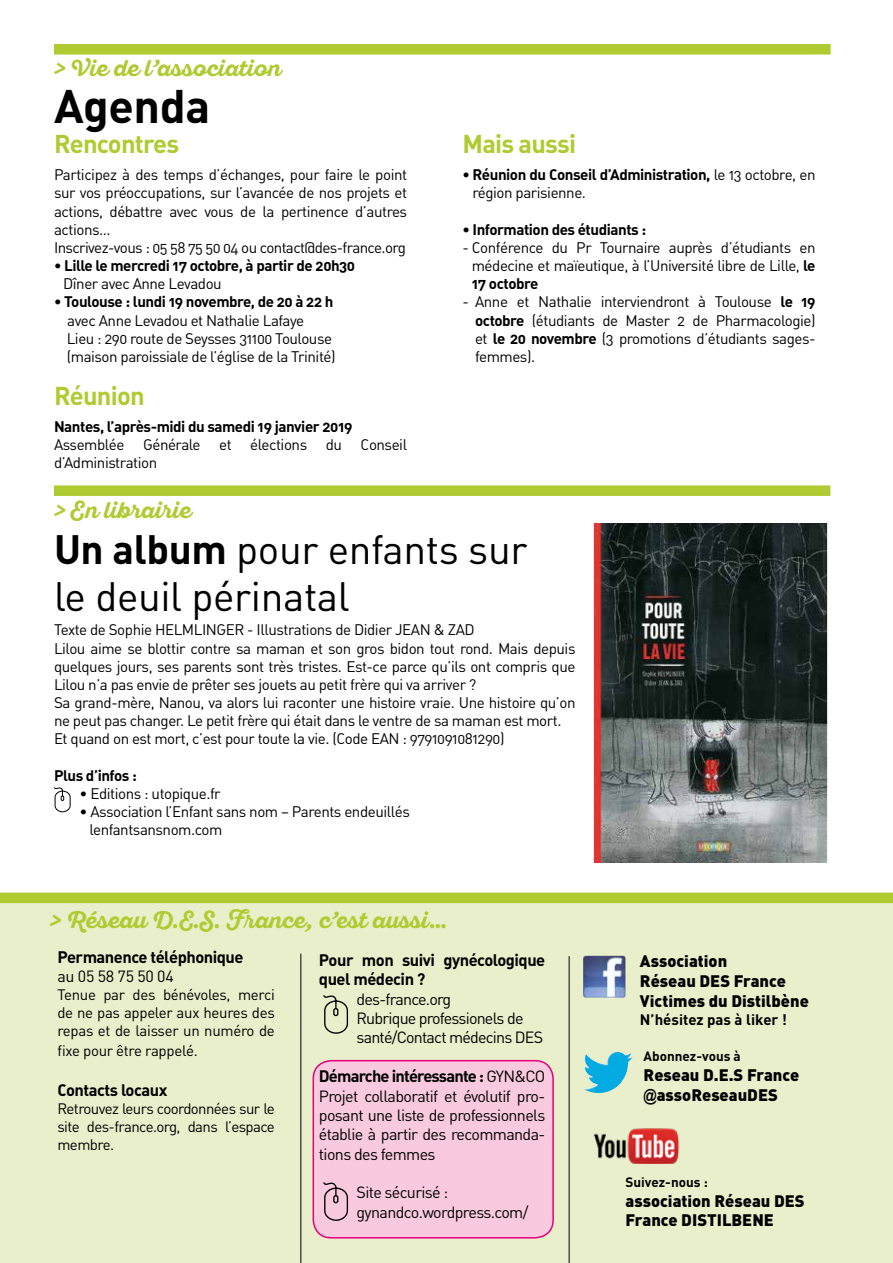
<style>
.page{position:relative;width:893px;height:1263px;background:#fff}
.page>*{position:absolute;margin:0;border:0;box-sizing:border-box;transform-origin:0 0}
.t1{font:46.5px "DIN Bold Alternate";letter-spacing:-.01em;color:#000}
.t2{font:40.5px/46.5px "DIN Regular Alternate";letter-spacing:-.01em;color:#000}
.t3{font:25.5px "DIN Bold Alternate";letter-spacing:-.03em;color:#afcb31}
.t4{font:700 22.5px "Sant Elia Script Alt";color:#afcb31}
.t5{font:900 16.5px/19.8px "DIN";color:#000}
.t6{font:16.5px/19.8px "DIN Bold Alternate";letter-spacing:-.03em;color:#000}
.t7{font:16.5px "DIN Bold Alternate";letter-spacing:-.05em;color:#000}
.t8{font:16.05px/19.4px "DIN";letter-spacing:-.04em;color:#000}
.t9{font:16.05px "DIN";letter-spacing:-.02em;color:#000}
.t10{font:15.15px/18.1px "DIN Regular Alternate";letter-spacing:-.03em;color:#000}
.t11{font:15.15px "DIN Bold Alternate";letter-spacing:-.03em;color:#000}
.t12{font:15px/18.5px "DIN Regular Alternate";letter-spacing:-.02em;color:#000;text-align:justify}
.t13{font:15px/18px "DIN";letter-spacing:-.04em;color:#000;text-align:justify}
.t14{font:700 15px "DIN";color:#000}
.t15{font:700 13.5px "DIN";color:#000}
.s1{font-family:"DIN Regular Alternate"}
.s2{font-family:"DIN Bold Alternate"}
.s3{font-family:"DIN";font-size:16.05px}
.s4{font-family:"Arial Narrow";font-weight:700}
</style>
<div class="page">
<div style="left:54px;top:44px;width:777px;height:11px;background:#afcb31"></div>
<div style="left:54px;top:485px;width:776px;height:11px;background:#afcb31"></div>
<img style="left:593px;top:523px;width:235px;height:339px">
<svg style="left:54px;top:787px;width:17px;height:26px"></svg>
<div style="left:0;top:893px;width:893px;height:370px;background:#e9efcb"></div>
<div style="left:313px;top:1061px;width:240px;height:177px;background:#f8c9df;border-radius:18px"></div>
<div style="left:313px;top:1060px;width:241px;height:178px;border:2px solid #e6007d;border-radius:18px"></div>
<hr style="left:300px;top:954px;width:1px;height:309px;background:#000">
<hr style="left:569px;top:956px;width:1px;height:307px;background:#000">
<img style="left:583px;top:956px;width:42px;height:41px">
<svg style="left:323px;top:995px;width:26px;height:39px"></svg>
<svg style="left:323px;top:1182px;width:26px;height:39px"></svg>
<img style="left:583px;top:1052px;width:50px;height:41px">
<img style="left:593px;top:1128px;width:87px;height:36px">
<div style="left:0;top:892px;width:893px;height:11px;background:#afcb31"></div>
<h3 class="t4" style="left:54px;top:55px;width:229px">&gt; Vie de l’association</h3>
<h1 class="t1" style="left:54px;top:76px;width:158px">Agenda</h1>
<h3 class="t3" style="left:54px;top:127px;width:127px">Rencontres</h3>
<p class="t10" style="left:54px;top:165px;width:355px">Participez à des temps d’échanges, pour faire le point sur vos préoccupations, sur l’avancée de nos projets et actions, débattre avec vous de la pertinence d’autres actions...<br>Inscrivez-vous : 05 58 75 50 04 ou contact@des-france.org</p>
<p class="t11" style="left:54px;top:256px;width:303px">• Lille le mercredi 17 octobre, à partir de 20h30</p>
<p class="t10" style="left:63px;top:274px;width:160px">Dîner avec Anne Levadou</p>
<p class="t11" style="left:54px;top:292px;width:281px">• Toulouse : lundi 19 novembre, de 20 à 22 h</p>
<p class="t10" style="left:67px;top:311px;width:270px">avec Anne Levadou et Nathalie Lafaye<br>Lieu : 290 route de Seysses 31100 Toulouse (maison paroissiale de l’église de la Trinité)</p>
<h3 class="t3" style="left:54px;top:379px;width:92px">Réunion</h3>
<p class="t11" style="left:54px;top:416px;width:300px">Nantes, l’après-midi du samedi 19 janvier 2019</p>
<p class="t10" style="left:54px;top:435px;width:355px">Assemblée Générale et élections du Conseil d’Administration</p>
<h3 class="t3" style="left:462px;top:127px;width:115px">Mais aussi</h3>
<p class="t11" style="left:462px;top:165px;width:355px">• Réunion du Conseil d’Administration, <span class="s1">le 13 octobre, en</span></p>
<p class="t10" style="left:472px;top:184px;width:115px">région parisienne.</p>
<p class="t11" style="left:462px;top:219px;width:185px">• Information des étudiants :</p>
<p class="t10" style="left:462px;top:238px;width:355px;text-align:right">- Conférence du Pr Tournaire auprès d’étudiants en médecine et maïeutique, à l’Université libre de Lille, <span class="s2">le</span></p>
<p class="t11" style="left:472px;top:274px;width:68px">17 octobre</p>
<p class="t10" style="left:475px;top:293px;width:342px;text-align:justify;text-indent:-13px">- Anne et Nathalie interviendront à Toulouse <span class="s2">le 19 octobre</span> (étudiants de Master 2 de Pharmacologie) et <span class="s2">le 20 novembre</span> (3 promotions d’étudiants sages&shy;femmes).</p>
<h3 class="t4" style="left:54px;top:497px;width:139px">&gt; En librairie</h3>
<h2 class="t2" style="left:54px;top:526px;width:475px"><span class="s2">Un album</span> pour enfants sur le deuil périnatal</h2>
<p class="t10" style="left:54px;top:620px;width:523px">Texte de Sophie HELMLINGER - Illustrations de Didier JEAN &amp; ZAD<br>Lilou aime se blottir contre sa maman et son gros bidon tout rond. Mais depuis quelques jours, ses parents sont très tristes. Est-ce parce qu’ils ont compris que Lilou n’a pas envie de prêter ses jouets au petit frère qui va arriver ?<br>Sa grand-mère, Nanou, va alors lui raconter une histoire vraie. Une histoire qu’on ne peut pas changer. Le petit frère qui était dans le ventre de sa maman est mort.<br>Et quand on est mort, c’est pour toute la vie. (Code EAN : 9791091081290)</p>
<p class="t11" style="left:54px;top:765px;width:84px">Plus d’infos :</p>
<p class="t10" style="left:80px;top:784px;width:143px">• Editions : utopique.fr</p>
<p class="t10" style="left:89px;top:802px;width:322px;text-indent:-10px">• Association l’Enfant sans nom – Parents endeuillés lenfantsansnom.com</p>
<h3 class="t4" style="left:50px;top:907px;width:399px">&gt; Réseau D.E.S. France, c’est aussi…</h3>
<p class="t6" style="left:57px;top:946px;width:188px">Permanence téléphonique</p>
<p class="t9" style="left:57px;top:966px;width:118px">au 05 58 75 50 04</p>
<p class="t12" style="left:57px;top:985px;width:219px">Tenue par des bénévoles, merci de ne pas appeler aux heures des repas et de laisser un numéro de fixe pour être rappelé.</p>
<p class="t6" style="left:57px;top:1079px;width:111px">Contacts locaux</p>
<p class="t13" style="left:57px;top:1099px;width:219px">Retrouvez leurs coordonnées sur le site des-france.org, dans l’espace membre.</p>
<p class="t6" style="left:319px;top:949px;width:228px">Pour mon suivi gynécologique quel médecin ?</p>
<p class="t8" style="left:357px;top:989px;width:188px">des-france.org<br>Rubrique professionels de santé/Contact médecins DES</p>
<p class="t7" style="left:319px;top:1066px;width:228px">Démarche intéressante : <span class="s3">GYN&amp;CO</span></p>
<p class="t8" style="left:319px;top:1086px;width:228px;text-align:justify">Projet collaboratif et évolutif pro&shy;posant une liste de professionnels établie à partir des recommanda&shy;tions des femmes</p>
<p class="t8" style="left:357px;top:1182px;width:173px">Site sécurisé : gynandco.wordpress.com/</p>
<p class="t5" style="left:640px;top:950px;width:170px">Association<br>Réseau DES France<br>Victimes du Distilbène</p>
<p class="t14" style="left:640px;top:1009px;width:149px">N’hésitez pas à liker !</p>
<p class="t15" style="left:644px;top:1047px;width:99px">Abonnez-vous à</p>
<p class="t5" style="left:644px;top:1064px;width:157px">Reseau D.E.S France <span class="s4">@</span>assoReseauDES</p>
<p class="t15" style="left:625px;top:1173px;width:84px">Suivez-nous :</p>
<p class="t5" style="left:625px;top:1190px;width:181px">association Réseau DES<br>France DISTILBENE</p>
</div>
